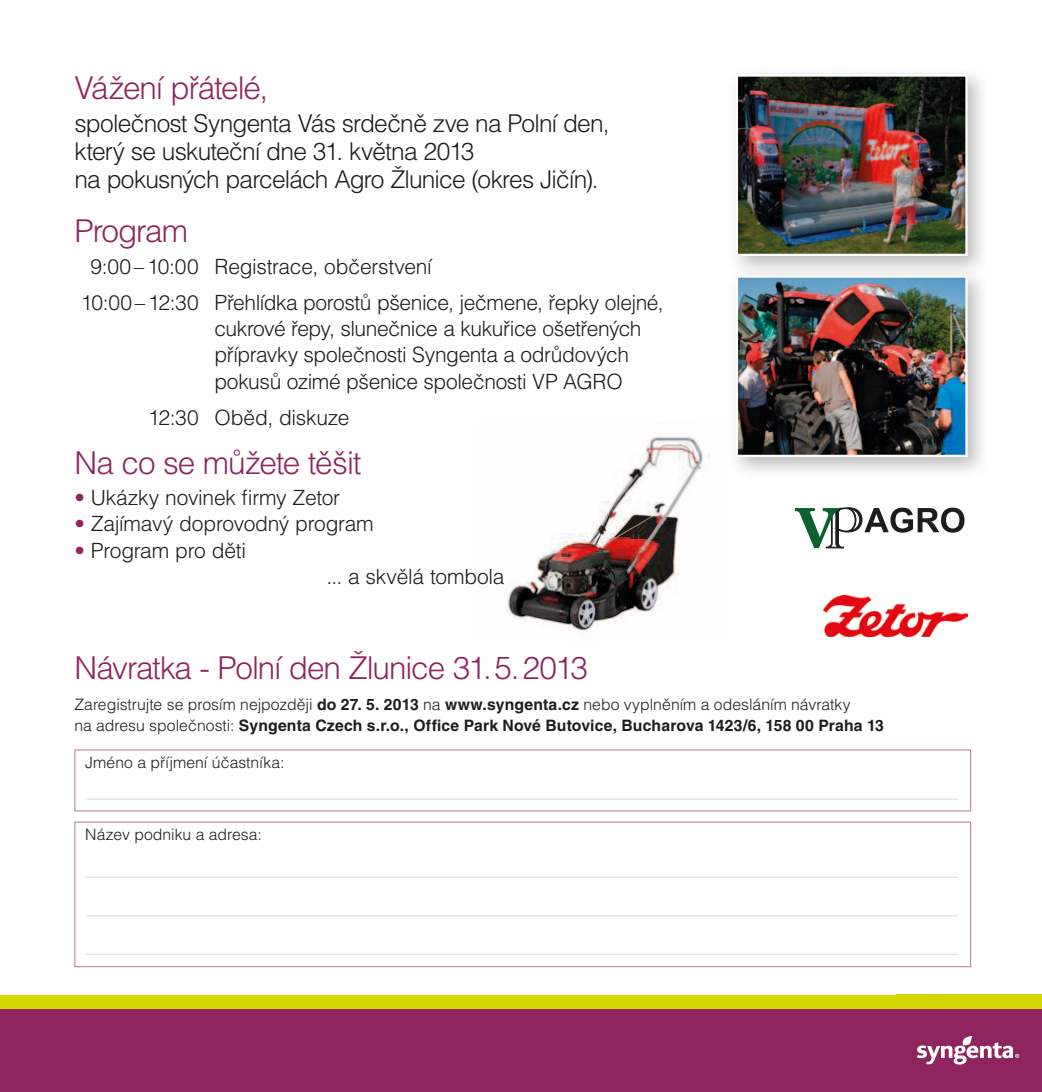
<style>
.page{position:relative;width:1042px;height:1092px;background:#fff}
.page>*{position:absolute;margin:0;border:0;box-sizing:border-box;transform-origin:0 0}
.t1{font:300 31.5px "Helvetica CE";letter-spacing:-.035em;color:#8e255e}
.t2{font:300 24.5px/28px "Helvetica CE";letter-spacing:-.03em;color:#1d1d1b}
.t3{font:300 21px/26.2px "Helvetica CE";letter-spacing:-.02em;color:#1d1d1b}
.t4{font:700 15.75px/21px "Helvetica CE";letter-spacing:.01em;color:#1d1d1b}
.t5{font:300 15.75px "Helvetica CE";letter-spacing:.005em;color:#1d1d1b}
.s1{color:#8e255e}
.s2{font-weight:300}
</style>
<div class="page">
<img style="left:505px;top:435px;width:205px;height:200px">
<img style="left:824px;top:595px;width:143px;height:41px">
<svg style="left:795px;top:507px;width:169px;height:41px"></svg>
<div style="left:726px;top:65px;width:265px;height:215px;background:#1d1d1b;opacity:.3"></div>
<img style="left:739px;top:77px;width:225px;height:176px">
<div style="left:736px;top:74px;width:231px;height:182px;border:2px solid #fff"></div>
<div style="left:726px;top:266px;width:265px;height:214px;background:#1d1d1b;opacity:.3"></div>
<img style="left:739px;top:278px;width:225px;height:176px">
<div style="left:736px;top:275px;width:231px;height:182px;border:2px solid #fff"></div>
<div style="left:74px;top:821px;width:897px;height:146px;border:1px solid #b87995"></div>
<div style="left:74px;top:749px;width:897px;height:62px;border:1px solid #b87995"></div>
<hr style="left:86px;top:798px;width:872px;height:1px;background:#dadada">
<hr style="left:86px;top:876px;width:872px;height:1px;background:#dadada">
<hr style="left:86px;top:915px;width:872px;height:1px;background:#dadada">
<hr style="left:86px;top:953px;width:872px;height:1px;background:#dadada">
<div style="left:0;top:1008px;width:1042px;height:83px;background:#8e255e"></div>
<div style="left:0;top:994px;width:1042px;height:14px;background:#d4d800"></div>
<svg style="left:897px;top:1008px;width:127px;height:57px"></svg>
<h1 class="t1" style="left:74px;top:70px;width:195px">Vážení přátelé,</h1>
<p class="t2" style="left:74px;top:110px;width:537px">společnost Syngenta Vás srdečně zve na Polní den, který se uskuteční dne 31. května 2013<br>na pokusných parcelách Agro Žlunice (okres Jičín).</p>
<h1 class="t1" style="left:74px;top:213px;width:115px">Program</h1>
<p class="t3" style="left:81px;top:248px;width:584px;line-height:36.2px;text-indent:10px">9:00–10:00 Registrace, občerstvení<br>10:00–12:30 Přehlídka porostů pšenice, ječmene, řepky olejné,</p>
<p class="t3" style="left:214px;top:315px;width:429px">cukrové řepy, slunečnice a kukuřice ošetřených přípravky společnosti Syngenta a odrůdových pokusů ozimé pšenice společnosti VP AGRO</p>
<p class="t3" style="left:148px;top:404px;width:203px">12:30 Oběd, diskuze</p>
<h1 class="t1" style="left:74px;top:445px;width:289px">Na co se můžete těšit</h1>
<p class="t3" style="left:74px;top:484px;width:267px"><span class="s1">•</span> Ukázky novinek firmy Zetor</p>
<p class="t3" style="left:74px;top:510px;width:301px"><span class="s1">•</span> Zajímavý doprovodný program</p>
<p class="t3" style="left:74px;top:537px;width:173px"><span class="s1">•</span> Program pro děti</p>
<p class="t3" style="left:326px;top:563px;width:180px">... a skvělá tombola</p>
<h1 class="t1" style="left:74px;top:650px;width:515px">Návratka - Polní den Žlunice 31.5.2013</h1>
<p class="t4" style="left:74px;top:693px;width:811px"><span class="s2">Zaregistrujte se prosím nejpozději</span> do 27. 5. 2013 <span class="s2">na</span> www.syngenta.cz <span class="s2">nebo vyplněním a odesláním návratky<br>na adresu společnosti:</span> Syngenta Czech s.r.o., Office Park Nové Butovice, Bucharova 1423/6, 158 00 Praha 13</p>
<p class="t5" style="left:85px;top:753px;width:201px">Jméno a příjmení účastníka:</p>
<p class="t5" style="left:85px;top:825px;width:178px">Název podniku a adresa:</p>
</div>
